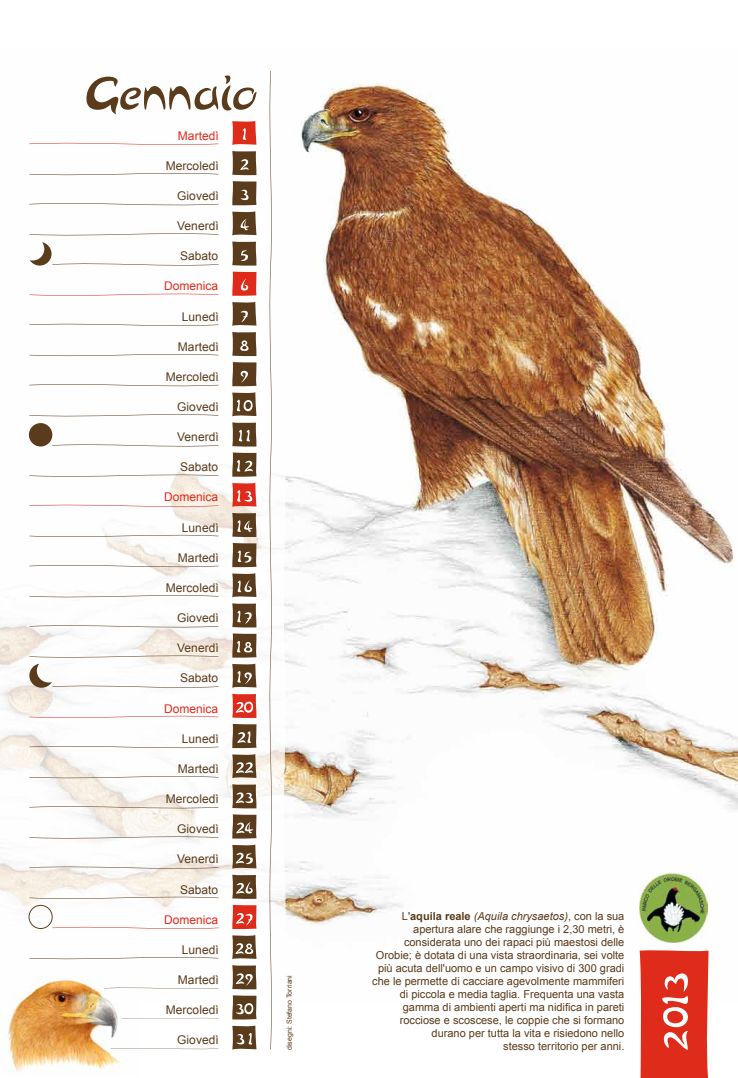
<style>
.page{position:relative;width:738px;height:1078px;background:#fff}
.page>*{position:absolute;margin:0;border:0;box-sizing:border-box;transform-origin:0 0}
.t1{font:12px "Arial";color:#5a3b1b}
.t2{font:12px "Arial";color:#de2b1a}
.t3{font:11px/13px "Arial";color:#5a3b1b;text-align:right}
.t4{font:7px "Arial";color:#5a3b1b}
.s1{font-weight:700}
.s2{font-style:italic}
</style>
<div class="page">
<img style="left:285px;top:83px;width:452px;height:892px">
<svg style="left:0;top:92px;width:285px;height:958px"></svg>
<svg style="left:86px;top:75px;width:170px;height:39px"></svg>
<svg style="left:29px;top:142px;width:189px;height:3px"></svg>
<svg style="left:29px;top:172px;width:189px;height:4px"></svg>
<svg style="left:29px;top:202px;width:189px;height:4px"></svg>
<div style="left:29px;top:423px;width:23px;height:23px;background:#5a3b1b;border-radius:50%"></div>
<svg style="left:29px;top:233px;width:189px;height:3px"></svg>
<svg style="left:29px;top:293px;width:189px;height:3px"></svg>
<svg style="left:29px;top:353px;width:189px;height:3px"></svg>
<svg style="left:29px;top:413px;width:189px;height:4px"></svg>
<svg style="left:29px;top:474px;width:189px;height:3px"></svg>
<svg style="left:29px;top:534px;width:189px;height:3px"></svg>
<svg style="left:29px;top:594px;width:189px;height:3px"></svg>
<svg style="left:29px;top:715px;width:189px;height:3px"></svg>
<svg style="left:29px;top:775px;width:189px;height:3px"></svg>
<svg style="left:29px;top:835px;width:189px;height:3px"></svg>
<svg style="left:29px;top:956px;width:189px;height:3px"></svg>
<svg style="left:30px;top:242px;width:188px;height:24px"></svg>
<svg style="left:29px;top:323px;width:189px;height:3px"></svg>
<svg style="left:29px;top:383px;width:189px;height:4px"></svg>
<svg style="left:52px;top:444px;width:166px;height:3px"></svg>
<svg style="left:29px;top:504px;width:189px;height:3px"></svg>
<svg style="left:29px;top:564px;width:189px;height:3px"></svg>
<svg style="left:29px;top:624px;width:189px;height:4px"></svg>
<svg style="left:29px;top:654px;width:189px;height:34px"></svg>
<svg style="left:29px;top:745px;width:189px;height:3px"></svg>
<svg style="left:29px;top:805px;width:189px;height:3px"></svg>
<svg style="left:29px;top:865px;width:189px;height:4px"></svg>
<svg style="left:29px;top:895px;width:189px;height:34px"></svg>
<svg style="left:269px;top:71px;width:3px;height:978px"></svg>
<svg style="left:639px;top:949px;width:69px;height:128px;background:#e24536"></svg>
<svg style="left:232px;top:181px;width:24px;height:24px"></svg>
<svg style="left:232px;top:211px;width:24px;height:24px"></svg>
<svg style="left:232px;top:241px;width:24px;height:55px"></svg>
<svg style="left:232px;top:302px;width:24px;height:24px"></svg>
<svg style="left:232px;top:332px;width:24px;height:24px"></svg>
<svg style="left:232px;top:392px;width:24px;height:24px"></svg>
<svg style="left:232px;top:422px;width:24px;height:24px"></svg>
<svg style="left:232px;top:452px;width:24px;height:24px"></svg>
<svg style="left:232px;top:482px;width:24px;height:24px"></svg>
<svg style="left:232px;top:512px;width:24px;height:25px"></svg>
<svg style="left:232px;top:543px;width:24px;height:24px"></svg>
<svg style="left:232px;top:603px;width:24px;height:24px"></svg>
<svg style="left:232px;top:633px;width:24px;height:24px"></svg>
<svg style="left:232px;top:663px;width:24px;height:24px"></svg>
<svg style="left:232px;top:693px;width:24px;height:55px"></svg>
<svg style="left:232px;top:754px;width:24px;height:24px"></svg>
<svg style="left:232px;top:814px;width:24px;height:24px"></svg>
<svg style="left:232px;top:844px;width:24px;height:24px"></svg>
<svg style="left:232px;top:874px;width:24px;height:24px"></svg>
<svg style="left:232px;top:904px;width:24px;height:24px"></svg>
<svg style="left:232px;top:934px;width:24px;height:24px"></svg>
<svg style="left:232px;top:964px;width:24px;height:25px"></svg>
<svg style="left:232px;top:995px;width:24px;height:24px"></svg>
<svg style="left:232px;top:573px;width:24px;height:24px"></svg>
<svg style="left:232px;top:784px;width:24px;height:24px"></svg>
<svg style="left:232px;top:121px;width:24px;height:24px"></svg>
<svg style="left:232px;top:362px;width:24px;height:24px"></svg>
<svg style="left:232px;top:151px;width:24px;height:24px"></svg>
<svg style="left:232px;top:1025px;width:24px;height:24px"></svg>
<img style="left:0;top:968px;width:139px;height:104px">
<img style="left:639px;top:873px;width:68px;height:68px">
<svg style="left:122px;top:1017px;width:96px;height:1px"></svg>
<svg style="left:104px;top:987px;width:114px;height:1px"></svg>
<svg style="left:111px;top:1047px;width:107px;height:2px"></svg>
<p class="t2" style="left:178px;top:127px;width:42px">Martedì</p>
<p class="t1" style="left:166px;top:158px;width:54px">Mercoledì</p>
<p class="t1" style="left:177px;top:188px;width:43px">Giovedì</p>
<p class="t1" style="left:177px;top:218px;width:43px">Venerdì</p>
<p class="t1" style="left:180px;top:248px;width:40px">Sabato</p>
<p class="t2" style="left:164px;top:278px;width:56px">Domenica</p>
<p class="t1" style="left:182px;top:308px;width:38px">Lunedì</p>
<p class="t1" style="left:178px;top:338px;width:42px">Martedì</p>
<p class="t1" style="left:166px;top:369px;width:54px">Mercoledì</p>
<p class="t1" style="left:177px;top:399px;width:43px">Giovedì</p>
<p class="t1" style="left:177px;top:429px;width:43px">Venerdì</p>
<p class="t1" style="left:180px;top:459px;width:40px">Sabato</p>
<p class="t2" style="left:164px;top:489px;width:56px">Domenica</p>
<p class="t1" style="left:182px;top:519px;width:38px">Lunedì</p>
<p class="t1" style="left:178px;top:549px;width:42px">Martedì</p>
<p class="t1" style="left:166px;top:579px;width:54px">Mercoledì</p>
<p class="t1" style="left:177px;top:610px;width:43px">Giovedì</p>
<p class="t1" style="left:177px;top:640px;width:43px">Venerdì</p>
<p class="t1" style="left:180px;top:670px;width:40px">Sabato</p>
<p class="t2" style="left:164px;top:700px;width:56px">Domenica</p>
<p class="t1" style="left:182px;top:730px;width:38px">Lunedì</p>
<p class="t1" style="left:178px;top:760px;width:42px">Martedì</p>
<p class="t1" style="left:166px;top:790px;width:54px">Mercoledì</p>
<p class="t1" style="left:177px;top:820px;width:43px">Giovedì</p>
<p class="t1" style="left:177px;top:851px;width:43px">Venerdì</p>
<p class="t1" style="left:180px;top:881px;width:40px">Sabato</p>
<p class="t2" style="left:164px;top:911px;width:56px">Domenica</p>
<p class="t1" style="left:182px;top:941px;width:38px">Lunedì</p>
<p class="t1" style="left:178px;top:971px;width:42px">Martedì</p>
<p class="t1" style="left:166px;top:1001px;width:54px">Mercoledì</p>
<p class="t1" style="left:177px;top:1031px;width:43px">Giovedì</p>
<p class="t4" style="left:284px;top:1049px;width:76px;rotate:-90deg">disegni: Stefano Torriani</p>
<p class="t3" style="left:372px;top:909px;width:253px">L'<span class="s1">aquila reale</span> <span class="s2">(Aquila chrysaetos)</span>, con la sua apertura alare che raggiunge i 2,30 metri, è considerata uno dei rapaci più maestosi delle Orobie; è dotata di una vista straordinaria, sei volte più acuta dell'uomo e un campo visivo di 300 gradi che le permette di cacciare agevolmente mammiferi di piccola e media taglia. Frequenta una vasta gamma di ambienti aperti ma nidifica in pareti rocciose e scoscese, le coppie che si formano durano per tutta la vita e risiedono nello<br>stesso territorio per anni.</p>
</div>
